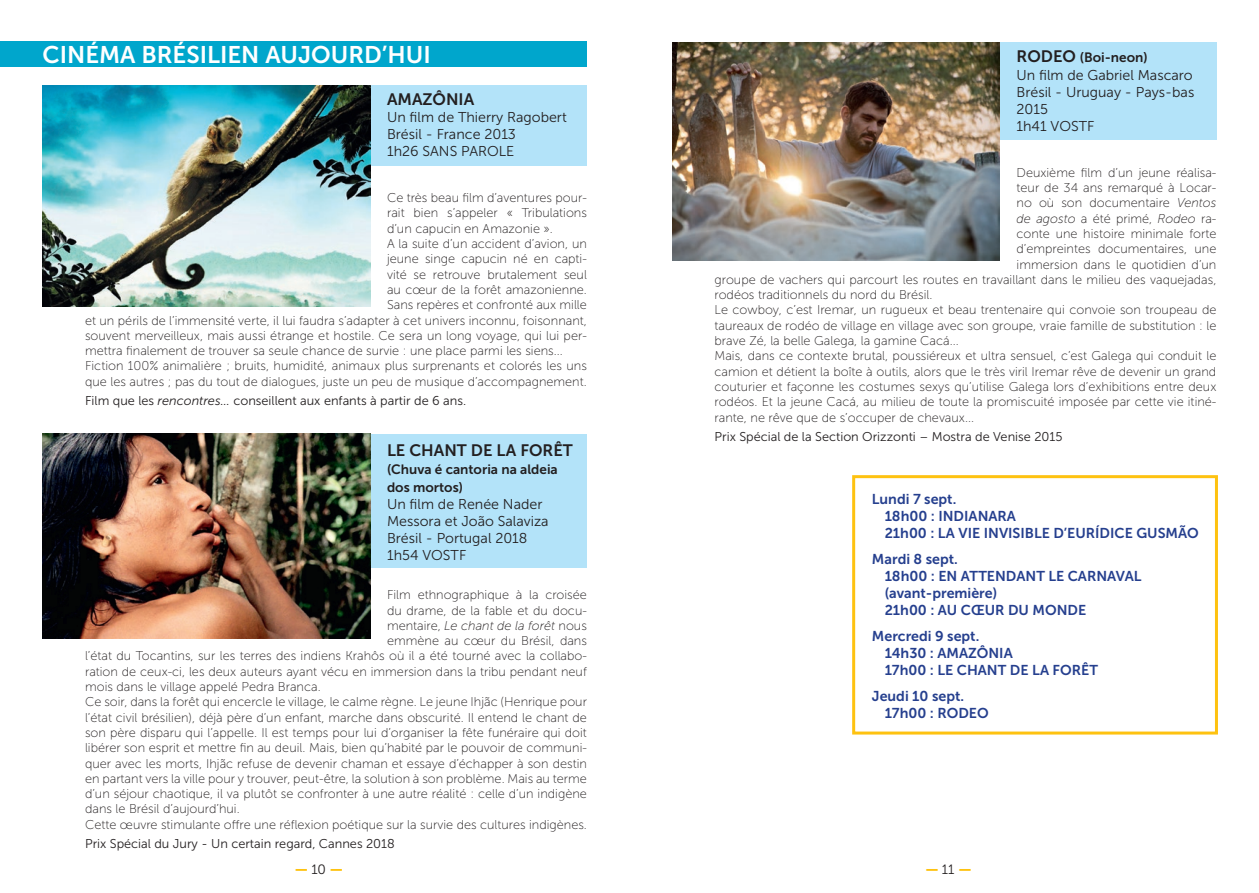
<style>
.page{position:relative;width:1259px;height:893px;background:#fff}
.page>*{position:absolute;margin:0;border:0;box-sizing:border-box;transform-origin:0 0}
.t1{font:24px "Museo Sans 700";color:#fff}
.t2{font:16.5px "Museo Sans 700";color:#231f20}
.t3{font:14.25px/17.1px "Museo Sans 700";color:#253f8e}
.t4{font:14.25px/17.1px "Museo Sans 300";color:#231f20}
.t5{font:14.25px "Museo Sans 900";color:#fec210}
.t6{font:13.5px/18px "Museo Sans 700";color:#231f20}
.t7{font:12.75px "Museo Sans 100";color:#231f20}
.t8{font:12.75px "Museo Sans 300";color:#231f20}
.t9{font:italic 12.75px "Museo Sans 100";color:#231f20}
.s1{font-style:italic}
.s2{font-style:normal}
.s3{font-size:16.5px}
.s4{font-family:"Museo Sans 300";font-size:13.5px;color:#231f20}
</style>
<div class="page">
<div style="left:852px;top:475px;width:366px;height:259px;border:3px solid #fec210"></div>
<div style="left:985px;top:43px;width:231px;height:97px;background:#b3e3f9"></div>
<div style="left:361px;top:434px;width:226px;height:134px;background:#b3e3f9"></div>
<div style="left:356px;top:85px;width:231px;height:81px;background:#b3e3f9"></div>
<img style="left:43px;top:85px;width:327px;height:222px">
<img style="left:672px;top:43px;width:327px;height:218px">
<img style="left:43px;top:434px;width:327px;height:205px">
<div style="left:0;top:41px;width:587px;height:26px;background:#00a6cc"></div>
<h1 class="t1" style="left:43px;top:41px;width:390px">CINÉMA BRÉSILIEN AUJOURD’HUI</h1>
<p class="t2" style="left:387px;top:90px;width:89px">AMAZÔNIA</p>
<p class="t4" style="left:387px;top:109px;width:181px">Un film de Thierry Ragobert<br>Brésil - France 2013<br>1h26 SANS PAROLE</p>
<p class="t7" style="left:387px;top:191px;width:201px">Ce très beau film d’aventures pour-</p>
<p class="t7" style="left:387px;top:206px;width:201px">rait bien s’appeler « Tribulations</p>
<p class="t7" style="left:387px;top:222px;width:167px">d’un capucin en Amazonie ».</p>
<p class="t7" style="left:387px;top:237px;width:201px">A la suite d’un accident d’avion, un</p>
<p class="t7" style="left:387px;top:252px;width:201px">jeune singe capucin né en capti-</p>
<p class="t7" style="left:387px;top:268px;width:201px">vité se retrouve brutalement seul</p>
<p class="t7" style="left:387px;top:283px;width:201px">au cœur de la forêt amazonienne.</p>
<p class="t7" style="left:387px;top:298px;width:201px">Sans repères et confronté aux mille</p>
<p class="t7" style="left:85px;top:313px;width:503px">et un périls de l’immensité verte, il lui faudra s’adapter à cet univers inconnu, foisonnant,</p>
<p class="t7" style="left:85px;top:329px;width:503px">souvent merveilleux, mais aussi étrange et hostile. Ce sera un long voyage, qui lui per-</p>
<p class="t7" style="left:85px;top:344px;width:479px">mettra finalement de trouver sa seule chance de survie : une place parmi les siens...</p>
<p class="t7" style="left:85px;top:359px;width:503px">Fiction 100% animalière ; bruits, humidité, animaux plus surprenants et colorés les uns</p>
<p class="t7" style="left:85px;top:375px;width:503px">que les autres ; pas du tout de dialogues, juste un peu de musique d’accompagnement.</p>
<p class="t8" style="left:85px;top:394px;width:382px">Film que les <span class="s1">rencontres...</span> conseillent aux enfants à partir de 6 ans.</p>
<p class="t2" style="left:387px;top:441px;width:187px">LE CHANT DE LA FORÊT</p>
<p class="t6" style="left:387px;top:460px;width:172px">(Chuva é cantoria na aldeia dos mortos)</p>
<p class="t4" style="left:387px;top:495px;width:163px">Un film de Renée Nader<br>Messora et João Salaviza<br>Brésil - Portugal 2018<br>1h54 VOSTF</p>
<p class="t7" style="left:387px;top:588px;width:201px">Film ethnographique à la croisée</p>
<p class="t7" style="left:387px;top:603px;width:201px">du drame, de la fable et du docu-</p>
<p class="t9" style="left:387px;top:619px;width:201px"><span class="s2">mentaire,</span> Le chant de la forêt <span class="s2">nous</span></p>
<p class="t7" style="left:387px;top:634px;width:201px">emmène au cœur du Brésil, dans</p>
<p class="t7" style="left:85px;top:649px;width:503px">l’état du Tocantins, sur les terres des indiens Krahôs où il a été tourné avec la collabo-</p>
<p class="t7" style="left:85px;top:665px;width:503px">ration de ceux-ci, les deux auteurs ayant vécu en immersion dans la tribu pendant neuf</p>
<p class="t7" style="left:85px;top:680px;width:237px">mois dans le village appelé Pedra Branca.</p>
<p class="t7" style="left:85px;top:695px;width:503px">Ce soir, dans la forêt qui encercle le village, le calme règne. Le jeune Ihjãc (Henrique pour</p>
<p class="t7" style="left:85px;top:710px;width:503px">l’état civil brésilien), déjà père d’un enfant, marche dans obscurité. Il entend le chant de</p>
<p class="t7" style="left:85px;top:726px;width:503px">son père disparu qui l’appelle. Il est temps pour lui d’organiser la fête funéraire qui doit</p>
<p class="t7" style="left:85px;top:741px;width:503px">libérer son esprit et mettre fin au deuil. Mais, bien qu’habité par le pouvoir de communi-</p>
<p class="t7" style="left:85px;top:756px;width:503px">quer avec les morts, Ihjãc refuse de devenir chaman et essaye d’échapper à son destin</p>
<p class="t7" style="left:85px;top:772px;width:503px">en partant vers la ville pour y trouver, peut-être, la solution à son problème. Mais au terme</p>
<p class="t7" style="left:85px;top:787px;width:503px">d’un séjour chaotique, il va plutôt se confronter à une autre réalité : celle d’un indigène</p>
<p class="t7" style="left:85px;top:802px;width:156px">dans le Brésil d’aujourd’hui.</p>
<p class="t7" style="left:85px;top:818px;width:503px">Cette œuvre stimulante offre une réflexion poétique sur la survie des cultures indigènes.</p>
<p class="t8" style="left:85px;top:837px;width:311px">Prix Spécial du Jury - Un certain regard, Cannes 2018</p>
<p class="t6" style="left:1016px;top:49px;width:133px"><span class="s3">RODEO</span> (Boi-neon)</p>
<p class="t4" style="left:1016px;top:66px;width:179px">Un film de Gabriel Mascaro<br>Brésil - Uruguay - Pays-bas<br>2015<br>1h41 VOSTF</p>
<p class="t7" style="left:1016px;top:166px;width:201px">Deuxième film d’un jeune réalisa-</p>
<p class="t7" style="left:1016px;top:181px;width:201px">teur de 34 ans remarqué à Locar-</p>
<p class="t7" style="left:1016px;top:196px;width:201px">no où son documentaire <span class="s1">Ventos</span></p>
<p class="t9" style="left:1016px;top:211px;width:201px">de agosto <span class="s2">a été primé,</span> Rodeo <span class="s2">ra-</span></p>
<p class="t7" style="left:1016px;top:227px;width:201px">conte une histoire minimale forte</p>
<p class="t7" style="left:1016px;top:242px;width:201px">d’empreintes documentaires, une</p>
<p class="t7" style="left:1016px;top:257px;width:201px">immersion dans le quotidien d’un</p>
<p class="t7" style="left:714px;top:273px;width:503px">groupe de vachers qui parcourt les routes en travaillant dans le milieu des vaquejadas,</p>
<p class="t7" style="left:714px;top:288px;width:219px">rodéos traditionnels du nord du Brésil.</p>
<p class="t7" style="left:714px;top:303px;width:503px">Le cowboy, c’est Iremar, un rugueux et beau trentenaire qui convoie son troupeau de</p>
<p class="t7" style="left:714px;top:319px;width:503px">taureaux de rodéo de village en village avec son groupe, vraie famille de substitution : le</p>
<p class="t7" style="left:714px;top:334px;width:246px">brave Zé, la belle Galega, la gamine Cacá...</p>
<p class="t7" style="left:714px;top:349px;width:503px">Mais, dans ce contexte brutal, poussiéreux et ultra sensuel, c’est Galega qui conduit le</p>
<p class="t7" style="left:714px;top:364px;width:503px">camion et détient la boîte à outils, alors que le très viril Iremar rêve de devenir un grand</p>
<p class="t7" style="left:714px;top:380px;width:503px">couturier et façonne les costumes sexys qu’utilise Galega lors d’exhibitions entre deux</p>
<p class="t7" style="left:714px;top:395px;width:503px">rodéos. Et la jeune Cacá, au milieu de toute la promiscuité imposée par cette vie itiné-</p>
<p class="t7" style="left:714px;top:410px;width:261px">rante, ne rêve que de s’occuper de chevaux...</p>
<p class="t8" style="left:714px;top:430px;width:349px">Prix Spécial de la Section Orizzonti – Mostra de Venise 2015</p>
<p class="t3" style="left:884px;top:491px;width:315px;text-indent:-13px">Lundi 7 sept.<br>18h00 : INDIANARA<br>21h00 : LA VIE INVISIBLE D’EURÍDICE GUSMÃO</p>
<p class="t3" style="left:884px;top:550px;width:258px;text-indent:-13px">Mardi 8 sept.<br>18h00 : EN ATTENDANT LE CARNAVAL (avant-première)<br>21h00 : AU CŒUR DU MONDE</p>
<p class="t3" style="left:884px;top:627px;width:215px;text-indent:-13px">Mercredi 9 sept.<br>14h30 : AMAZÔNIA<br>17h00 : LE CHANT DE LA FORÊT</p>
<p class="t3" style="left:884px;top:687px;width:105px;text-indent:-13px">Jeudi 10 sept.<br>17h00 : RODEO</p>
<p class="t5" style="left:295px;top:861px;width:50px">— <span class="s4">10</span> —</p>
<p class="t5" style="left:925px;top:861px;width:48px">— <span class="s4">11</span> —</p>
</div>
